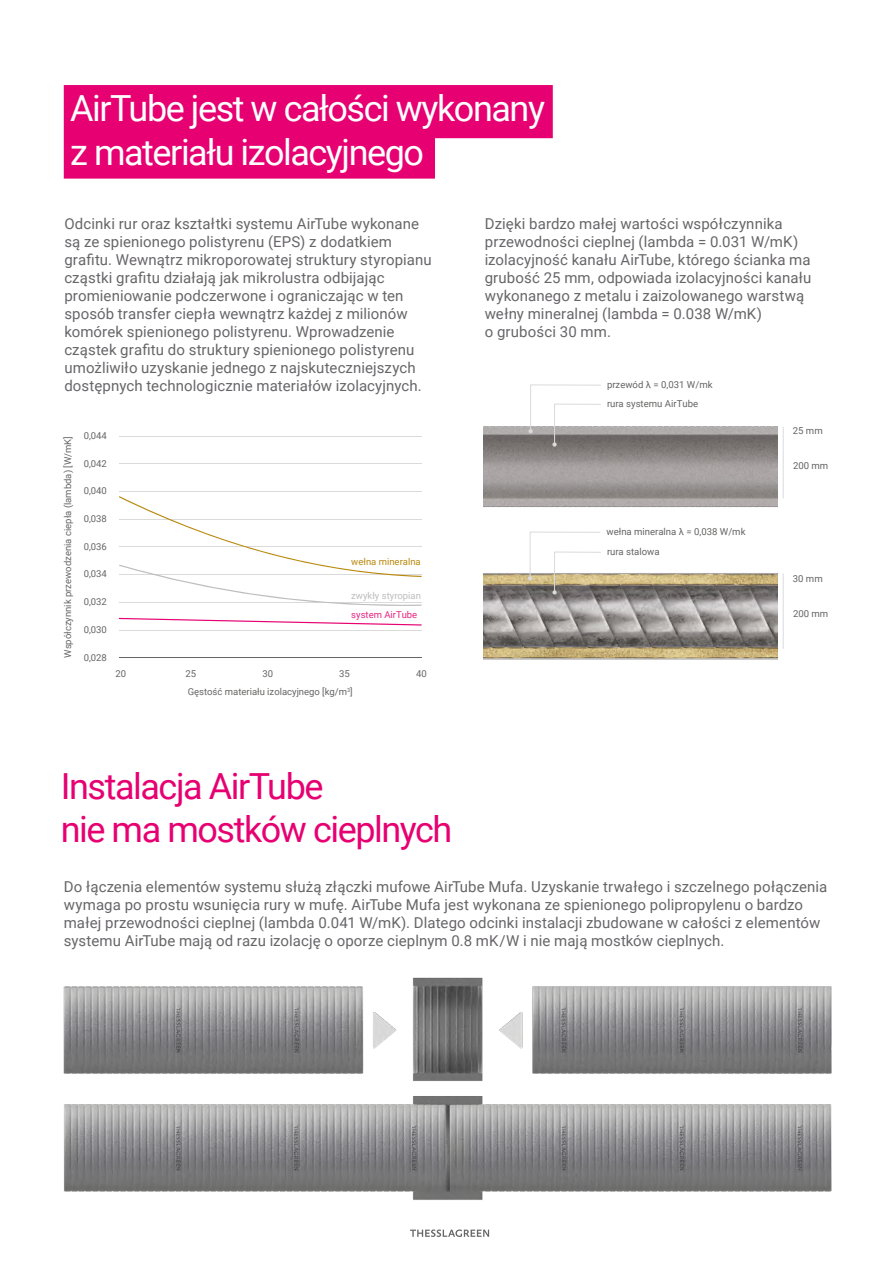
<style>
.page{position:relative;width:893px;height:1263px;background:#fff}
.page>*{position:absolute;margin:0;border:0;box-sizing:border-box;transform-origin:0 0}
.t1{font:36px/43.2px "Roboto";letter-spacing:-.04em;color:#fff}
.t2{font:36px/43.2px "Roboto";letter-spacing:-.04em;color:#e60071}
.t3{font:15px/18px "Roboto";letter-spacing:.005em;color:#676568}
.t4{font:9.6px/19.2px "Roboto";color:#656564}
.t5{font:9.45px "Roboto";color:#656564}
.t6{font:9.45px "Roboto";color:#bdbdbc}
.t7{font:9.45px "Roboto";color:#b9890e}
.t8{font:9.45px "Roboto";color:#e72580}
</style>
<div class="page">
<svg style="left:64px;top:85px;width:489px;height:94px;background:#e81b80"></svg>
<svg style="left:410px;top:1229px;width:79px;height:8px"></svg>
<img style="left:63px;top:977px;width:769px;height:223px">
<img style="left:483px;top:426px;width:294px;height:81px">
<img style="left:483px;top:573px;width:294px;height:87px">
<svg style="left:528px;top:385px;width:73px;height:62px"></svg>
<svg style="left:528px;top:532px;width:73px;height:63px"></svg>
<hr style="left:783px;top:435px;width:1px;height:63px;background:#dbdcde">
<hr style="left:783px;top:585px;width:1px;height:64px;background:#dbdcde">
<svg style="left:783px;top:573px;width:1px;height:13px"></svg>
<hr style="left:119px;top:464px;width:303px;height:1px;background:#dadada">
<hr style="left:119px;top:491px;width:303px;height:1px;background:#dadada">
<hr style="left:119px;top:630px;width:303px;height:1px;background:#dadada">
<hr style="left:119px;top:658px;width:303px;height:1px;background:#656564">
<hr style="left:119px;top:436px;width:303px;height:1px;background:#dadada">
<svg style="left:119px;top:618px;width:303px;height:8px"></svg>
<svg style="left:119px;top:496px;width:303px;height:110px"></svg>
<h1 class="t1" style="left:70px;top:86px;width:476px">AirTube jest w całości wykonany z materiału izolacyjnego</h1>
<p class="t3" style="left:64px;top:214px;width:369px">Odcinki rur oraz kształtki systemu AirTube wykonane są ze spienionego polistyrenu (EPS) z dodatkiem grafitu. Wewnątrz mikroporowatej struktury styropianu cząstki grafitu działają jak mikrolustra odbijając promieniowanie podczerwone i ograniczając w ten sposób transfer ciepła wewnątrz każdej z milionów komórek spienionego polistyrenu. Wprowadzenie cząstek grafitu do struktury spienionego polistyrenu umożliwiło uzyskanie jednego z najskuteczniejszych dostępnych technologicznie materiałów izolacyjnych.</p>
<p class="t3" style="left:485px;top:214px;width:328px">Dzięki bardzo małej wartości współczynnika przewodności cieplnej (lambda = 0.031 W/mK) izolacyjność kanału AirTube, którego ścianka ma grubość 25 mm, odpowiada izolacyjności kanału wykonanego z metalu i zaizolowanego warstwą wełny mineralnej (lambda = 0.038 W/mK)<br>o grubości 30 mm.</p>
<p class="t4" style="left:607px;top:374px;width:107px">przewód λ = 0,031 W/mk rura systemu AirTube</p>
<p class="t5" style="left:61px;top:658px;width:223px;rotate:-90deg">Współczynnik przewodzenia ciepła (lambda) [W/mK]</p>
<p class="t5" style="left:84px;top:429px;width:25px">0,044</p>
<p class="t5" style="left:84px;top:457px;width:25px">0,042</p>
<p class="t5" style="left:84px;top:484px;width:25px">0,040</p>
<p class="t5" style="left:84px;top:512px;width:25px">0,038</p>
<p class="t5" style="left:84px;top:540px;width:25px">0,036</p>
<p class="t5" style="left:84px;top:567px;width:25px">0,034</p>
<p class="t5" style="left:84px;top:595px;width:25px">0,032</p>
<p class="t5" style="left:84px;top:623px;width:25px">0,030</p>
<p class="t5" style="left:84px;top:651px;width:25px">0,028</p>
<p class="t7" style="left:351px;top:555px;width:71px">wełna mineralna</p>
<p class="t6" style="left:351px;top:589px;width:71px">zwykły styropian</p>
<p class="t8" style="left:351px;top:608px;width:68px">system AirTube</p>
<p class="t5" style="left:115px;top:667px;width:12px">20</p>
<p class="t5" style="left:185px;top:667px;width:12px">25</p>
<p class="t5" style="left:262px;top:667px;width:12px">30</p>
<p class="t5" style="left:339px;top:667px;width:12px">35</p>
<p class="t5" style="left:416px;top:667px;width:12px">40</p>
<p class="t5" style="left:188px;top:685px;width:167px">Gęstość materiału izolacyjnego [kg/m<sup>3</sup>]</p>
<h1 class="t2" style="left:61px;top:763px;width:393px">Instalacja AirTube<br>nie ma mostków cieplnych</h1>
<p class="t4" style="left:606px;top:521px;width:141px;line-height:20px">wełna mineralna λ = 0,038 W/mk rura stalowa</p>
<p class="t4" style="left:793px;top:421px;width:31px">25 mm</p>
<p class="t4" style="left:793px;top:456px;width:37px">200 mm</p>
<p class="t4" style="left:793px;top:568px;width:31px">30 mm</p>
<p class="t4" style="left:793px;top:604px;width:37px">200 mm</p>
<p class="t3" style="left:64px;top:877px;width:765px">Do łączenia elementów systemu służą złączki mufowe AirTube Mufa. Uzyskanie trwałego i szczelnego połączenia wymaga po prostu wsunięcia rury w mufę. AirTube Mufa jest wykonana ze spienionego polipropylenu o bardzo małej przewodności cieplnej (lambda 0.041 W/mK). Dlatego odcinki instalacji zbudowane w całości z elementów systemu AirTube mają od razu izolację o oporze cieplnym 0.8 mK/W i nie mają mostków cieplnych.</p>
</div>
